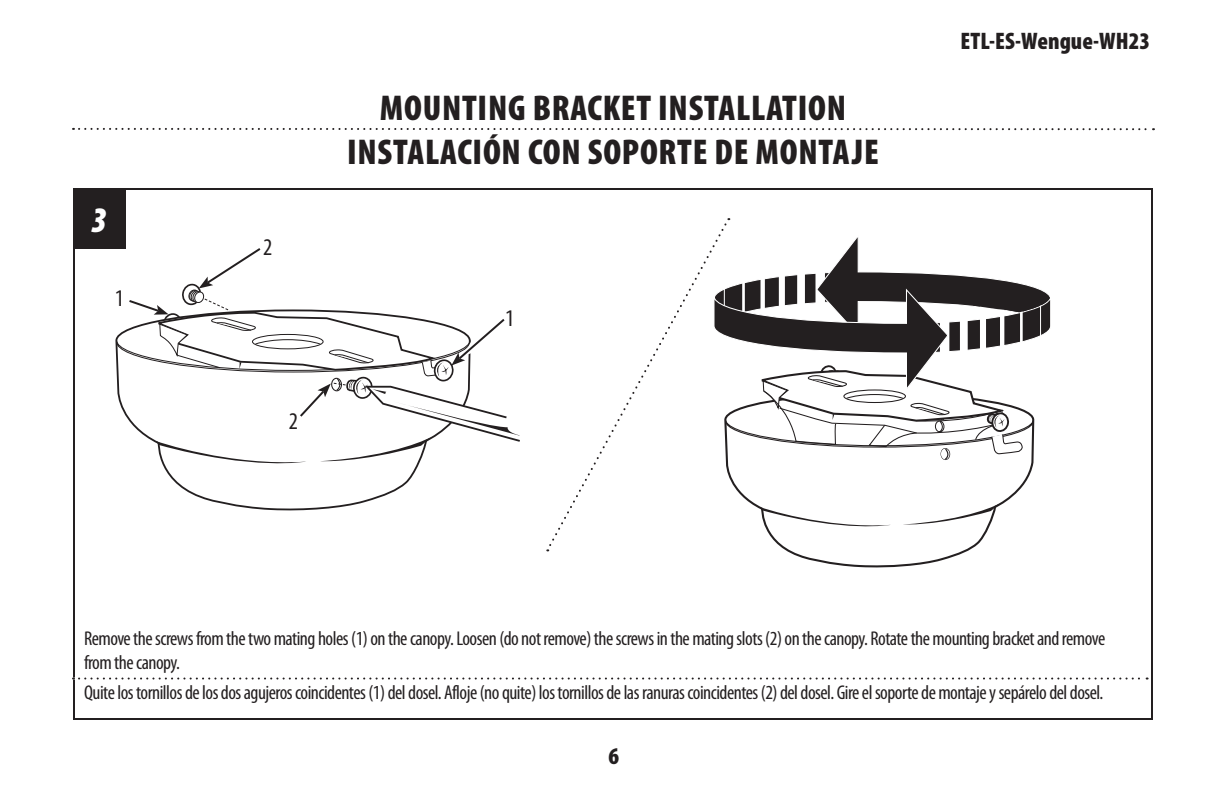
<style>
.page{position:relative;width:1224px;height:792px;background:#fff}
.page>*{position:absolute;margin:0;border:0;box-sizing:border-box;transform-origin:0 0}
.t1{font:900 condensed 36px/44px "Myriad Pro";letter-spacing:.02em;color:#231f20;text-align:center}
.t2{font:italic 900 condensed 36px "Myriad Pro";color:#fff}
.t3{font:900 condensed 24px "Myriad Pro";color:#231f20}
.t4{font:condensed 24px "Myriad Pro";color:#231f20}
.t5{font:condensed 20px/24px "Myriad Pro";letter-spacing:-.025em;color:#231f20}
</style>
<div class="page">
<svg style="left:115px;top:338px;width:301px;height:172px"></svg>
<svg style="left:731px;top:461px;width:303px;height:106px"></svg>
<svg style="left:760px;top:507px;width:131px;height:26px"></svg>
<svg style="left:903px;top:503px;width:97px;height:23px"></svg>
<svg style="left:731px;top:237px;width:320px;height:224px"></svg>
<svg style="left:546px;top:223px;width:182px;height:327px"></svg>
<svg style="left:116px;top:246px;width:404px;height:225px"></svg>
<svg style="left:73px;top:128px;width:1081px;height:2px"></svg>
<div style="left:73px;top:189px;width:52px;height:60px;background:#231f20"></div>
<svg style="left:73px;top:678px;width:1075px;height:2px"></svg>
<h1 class="t2" style="left:91px;top:201px;width:18px">3</h1>
<p class="t4" style="left:115px;top:285px;width:11px">1</p>
<p class="t4" style="left:263px;top:234px;width:11px">2</p>
<p class="t4" style="left:289px;top:408px;width:11px">2</p>
<h1 class="t1" style="left:347px;top:86px;width:533px">MOUNTING BRACKET INSTALLATION<br>INSTALACIÓN CON SOPORTE DE MONTAJE</h1>
<p class="t4" style="left:505px;top:305px;width:11px">1</p>
<p class="t3" style="left:961px;top:28px;width:191px">ETL-ES-Wengue-WH23</p>
<p class="t5" style="left:84px;top:627px;width:1023px">Remove the screws from the two mating holes (1) on the canopy. Loosen (do not remove) the screws in the mating slots (2) on the canopy. Rotate the mounting bracket and remove from the canopy.</p>
<p class="t5" style="left:84px;top:681px;width:1021px">Quite los tornillos de los dos agujeros coincidentes (1) del dosel. Afloje (no quite) los tornillos de las ranuras coincidentes (2) del dosel. Gire el soporte de montaje y sepárelo del dosel.</p>
<p class="t3" style="left:608px;top:743px;width:12px">6</p>
</div>
